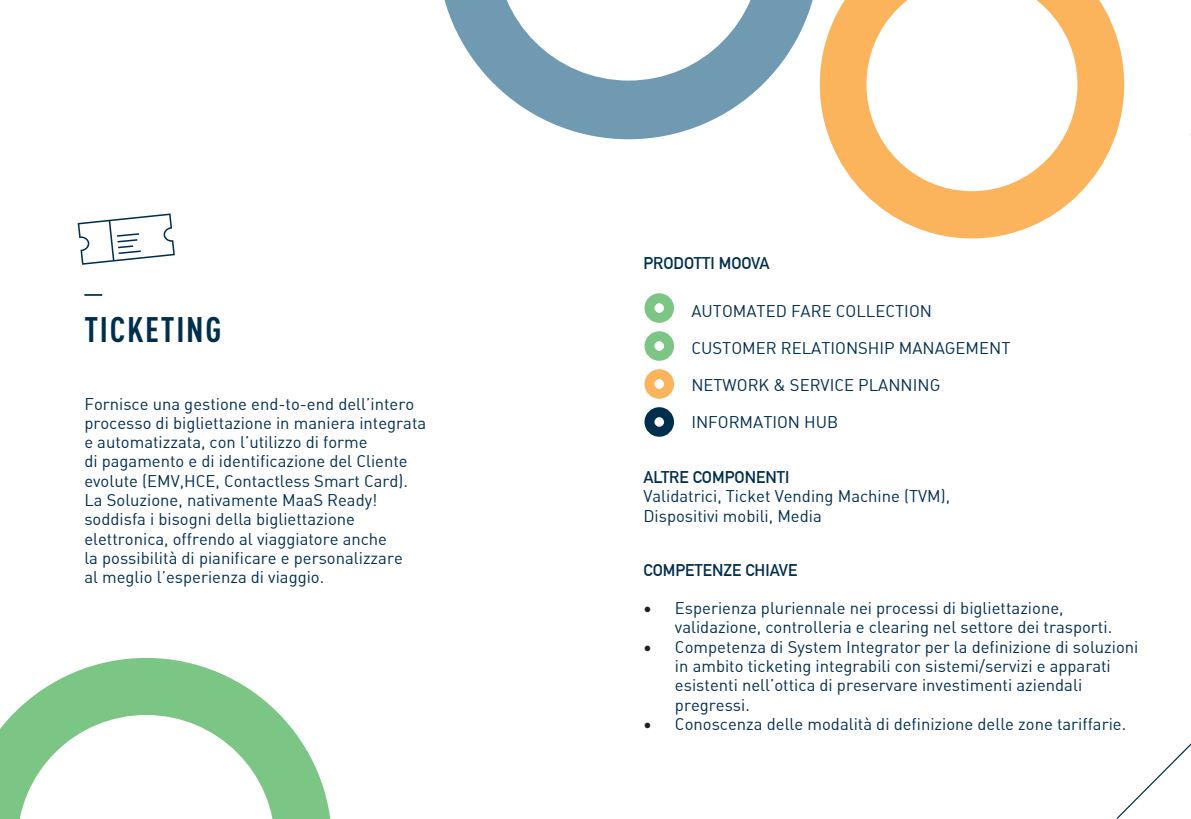
<style>
.page{position:relative;width:1191px;height:819px;background:#fff}
.page>*{position:absolute;margin:0;border:0;box-sizing:border-box;transform-origin:0 0}
.t1{font:700 condensed 35px "DIN Pro";letter-spacing:.05em;color:#002f4e}
.t2{font:16.62px/19.2px "DIN Alternate";color:#002f4e}
.t3{font:700 16.62px "DIN Alternate";color:#002f4e}
.s1{font-family:"Minion Pro";font-size:21px;color:#231f20}
</style>
<div class="page">
<svg style="left:78px;top:213px;width:97px;height:52px"></svg>
<svg style="left:84px;top:294px;width:18px;height:2px"></svg>
<svg style="left:819px;top:0;width:305px;height:238px"></svg>
<svg style="left:0;top:658px;width:331px;height:161px"></svg>
<svg style="left:444px;top:0;width:369px;height:139px"></svg>
<svg style="left:1116px;top:743px;width:75px;height:76px"></svg>
<div style="left:644px;top:293px;width:30px;height:30px;border:10px solid #7bc684;border-radius:50%"></div>
<div style="left:644px;top:407px;width:30px;height:29px;border:10px solid #002f4e;border-radius:50%"></div>
<div style="left:644px;top:369px;width:30px;height:30px;border:10px solid #fbb45c;border-radius:50%"></div>
<div style="left:644px;top:331px;width:30px;height:30px;border:10px solid #7bc685;border-radius:50%"></div>
<p class="t1" style="left:84px;top:302px;width:139px">TICKETING</p>
<p class="t2" style="left:84px;top:394px;width:343px">Fornisce una gestione end-to-end dell’intero processo di bigliettazione in maniera integrata</p>
<p class="t2" style="left:84px;top:432px;width:285px">e automatizzata, con l’utilizzo di forme</p>
<p class="t2" style="left:84px;top:451px;width:325px">di pagamento e di identificazione del Cliente evolute (EMV,HCE, Contactless Smart Card).</p>
<p class="t2" style="left:84px;top:490px;width:304px">La Soluzione, nativamente MaaS Ready! soddisfa i bisogni della bigliettazione elettronica, offrendo al viaggiatore anche</p>
<p class="t2" style="left:84px;top:548px;width:320px">la possibilità di pianificare e personalizzare</p>
<p class="t2" style="left:84px;top:567px;width:241px">al meglio l’esperienza di viaggio.</p>
<p class="t3" style="left:643px;top:250px;width:128px">PRODOTTI MOOVA</p>
<p class="t2" style="left:691px;top:301px;width:242px">AUTOMATED FARE COLLECTION</p>
<p class="t2" style="left:691px;top:338px;width:320px">CUSTOMER RELATIONSHIP MANAGEMENT</p>
<p class="t2" style="left:691px;top:375px;width:250px">NETWORK &amp; SERVICE PLANNING</p>
<p class="t2" style="left:691px;top:412px;width:148px">INFORMATION HUB</p>
<p class="t3" style="left:643px;top:464px;width:147px">ALTRE COMPONENTI</p>
<p class="t2" style="left:643px;top:486px;width:308px">Validatrici, Ticket Vending Machine (TVM),</p>
<p class="t2" style="left:643px;top:505px;width:180px">Dispositivi mobili, Media</p>
<p class="t3" style="left:643px;top:557px;width:155px">COMPETENZE CHIAVE</p>
<p class="t2" style="left:675px;top:598px;width:439px;text-indent:-32px"><span class="s1">•</span> Esperienza pluriennale nei processi di bigliettazione, validazione, controlleria e clearing nel settore dei trasporti.</p>
<p class="t2" style="left:675px;top:636px;width:465px;text-indent:-32px"><span class="s1">•</span> Competenza di System Integrator per la definizione di soluzioni in ambito ticketing integrabili con sistemi/servizi e apparati esistenti nell’ottica di preservare investimenti aziendali pregressi.</p>
<p class="t2" style="left:643px;top:713px;width:484px"><span class="s1">•</span> Conoscenza delle modalità di definizione delle zone tariffarie.</p>
</div>
